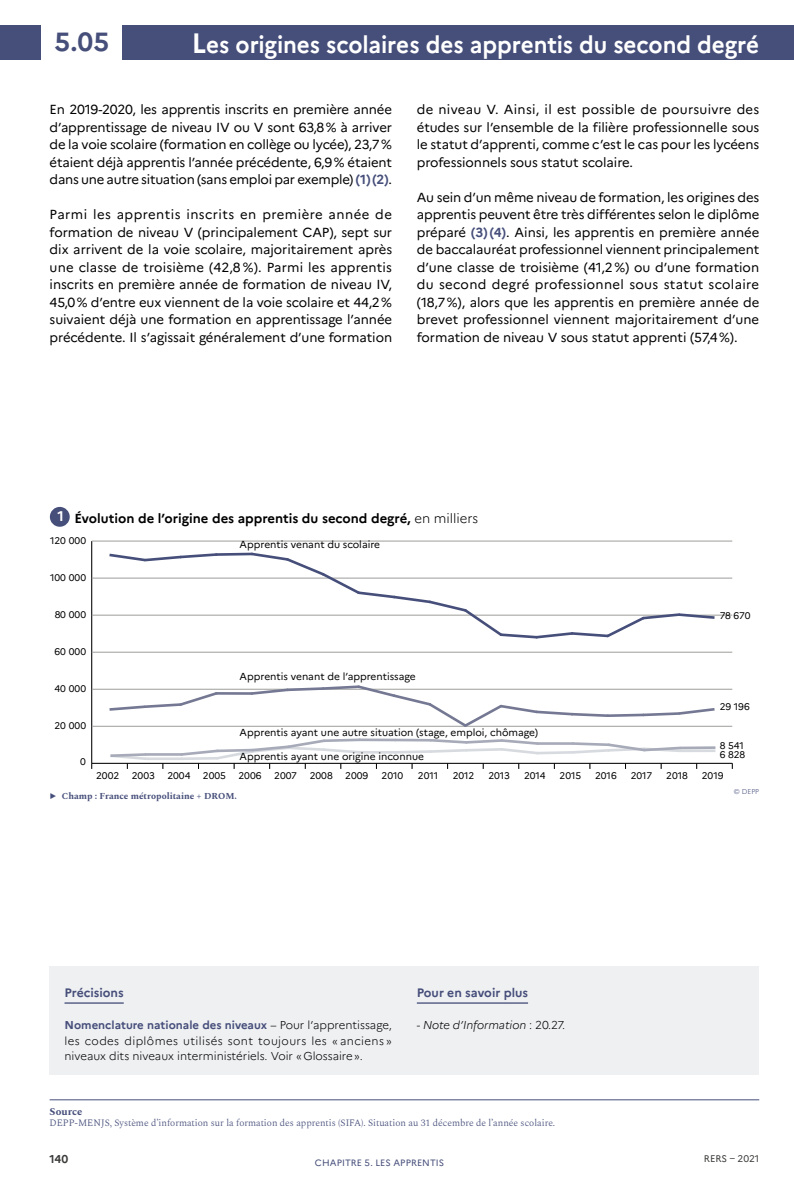
<style>
.page{position:relative;width:794px;height:1191px;background:#fff}
.page>*{position:absolute;margin:0;border:0;box-sizing:border-box;transform-origin:0 0}
.N__page_fiche{font:700 26.25px "Marianne";color:#464e7a}
.Titre_fiche{font:700 23.62px "Marianne";letter-spacing:-.005em;color:#fff;scale:.95 1}
.N__figure{font:700 14px "Marianne";color:#fff}
.texte_courant{font:13.12px/17.5px "Marianne";letter-spacing:-.005em;color:#000;text-align:justify}
.titre_figure{font:700 13.12px "Marianne";color:#000}
.titre_Pour_en_savoir{font:700 12.25px "Marianne";color:#464e7a}
.titre_Précisions{font:700 12.25px "Marianne";color:#464e7a}
.txt_Précisions{font:300 11.38px/15.8px "Marianne";color:#000;text-align:justify}
.t1{font:italic 300 11.38px "Marianne";letter-spacing:-.005em;color:#000}
.t2{font:700 11.38px "Marianne";color:#3c3c3b}
.titre_Source{font:700 10.5px "Spectral";color:#464e7a}
.t3{font:10.15px "Marianne";color:#000}
.t4{font:9.62px "Marianne";color:#000}
.txt_sources{font:300 9.62px "Spectral";color:#464e7a}
.t5{font:9.62px "Marianne";letter-spacing:-.005em;color:#3c3c3b}
.t6{font:700 9.1px "Spectral";color:#464e7a}
.t7{font:9.1px "Marianne";letter-spacing:.01em;color:#464e7a}
.figure_et_tableaux{font:300 7px "Marianne";color:#464e7a}
.s1{font-size:28px}
.s2{font-weight:700;color:#464e7a}
.s3{font-weight:300}
.s4{font-style:normal}
</style>
<div class="page">
<div style="left:0;top:25px;width:794px;height:35px;background:#464e7a"></div>
<div style="left:42px;top:19px;width:80px;height:44px;background:#fff"></div>
<hr style="left:50px;top:1099px;width:709px;height:1px;background:#464e7a">
<div style="left:50px;top:966px;width:709px;height:108px;background:#eef0f2"></div>
<hr style="left:64px;top:1002px;width:60px;height:1px;background:#464e7a">
<hr style="left:417px;top:1002px;width:111px;height:1px;background:#464e7a">
<div style="left:50px;top:507px;width:20px;height:20px;background:#464e7a;border-radius:50%"></div>
<hr style="left:92px;top:763px;width:640px;height:1px;background:#000">
<hr style="left:91px;top:541px;width:1px;height:222px;background:#000">
<hr style="left:92px;top:726px;width:640px;height:1px;background:#9d9d9c">
<hr style="left:92px;top:689px;width:640px;height:1px;background:#9d9d9c">
<hr style="left:92px;top:652px;width:640px;height:1px;background:#9d9d9c">
<hr style="left:92px;top:615px;width:640px;height:1px;background:#9d9d9c">
<hr style="left:92px;top:578px;width:640px;height:1px;background:#9d9d9c">
<hr style="left:92px;top:541px;width:640px;height:1px;background:#9d9d9c">
<hr style="left:146px;top:757px;width:36px;height:3px;background:#d7dadf">
<hr style="left:359px;top:751px;width:36px;height:2px;background:#d7dadf">
<hr style="left:680px;top:749px;width:35px;height:3px;background:#d7dadf">
<svg style="left:108px;top:753px;width:41px;height:16px"></svg>
<hr style="left:146px;top:753px;width:36px;height:2px;background:#a7aab8">
<svg style="left:179px;top:738px;width:183px;height:31px"></svg>
<hr style="left:359px;top:738px;width:36px;height:3px;background:#a7aab8">
<svg style="left:392px;top:738px;width:288px;height:17px"></svg>
<hr style="left:680px;top:746px;width:35px;height:3px;background:#a7aab8">
<svg style="left:109px;top:692px;width:107px;height:19px"></svg>
<hr style="left:216px;top:692px;width:36px;height:3px;background:#747893">
<svg style="left:249px;top:685px;width:468px;height:42px"></svg>
<svg style="left:107px;top:552px;width:610px;height:87px"></svg>
<p class="N__page_fiche" style="left:54px;top:26px;width:56px">5.05</p>
<p class="Titre_fiche" style="left:192px;top:30px;width:599px"><span class="s1">L</span>es origines scolaires des apprentis du second degré</p>
<p class="texte_courant" style="left:50px;top:101px;width:344px">En 2019-2020, les apprentis inscrits en première année d’apprentissage de niveau IV ou V sont 63,8% à arriver de la voie scolaire (formation en collège ou lycée), 23,7% étaient déjà apprentis l’année précédente, 6,9% étaient dans une autre situation (sans emploi par exemple) <span class="s2">(1)(2)</span>.</p>
<p class="texte_courant" style="left:50px;top:206px;width:344px">Parmi les apprentis inscrits en première année de formation de niveau V (principalement CAP), sept sur dix arrivent de la voie scolaire, majoritairement après une classe de troisième (42,8 %). Parmi les apprentis inscrits en première année de formation de niveau IV, 45,0% d’entre eux viennent de la voie scolaire et 44,2% suivaient déjà une formation en apprentissage l’année précédente. Il s’agissait généralement d’une formation</p>
<p class="texte_courant" style="left:417px;top:101px;width:344px">de niveau V. Ainsi, il est possible de poursuivre des études sur l’ensemble de la filière professionnelle sous le statut d’apprenti, comme c’est le cas pour les lycéens professionnels sous statut scolaire.</p>
<p class="texte_courant" style="left:417px;top:188px;width:344px">Au sein d’un même niveau de formation, les origines des apprentis peuvent être très différentes selon le diplôme préparé <span class="s2">(3)(4)</span>. Ainsi, les apprentis en première année de baccalauréat professionnel viennent principalement d’une classe de troisième (41,2%) ou d’une formation du second degré professionnel sous statut scolaire (18,7%), alors que les apprentis en première année de brevet professionnel viennent majoritairement d’une formation de niveau V sous statut apprenti (57,4%).</p>
<p class="N__figure" style="left:57px;top:508px;width:8px">1</p>
<p class="titre_figure" style="left:74px;top:510px;width:405px">Évolution de l’origine des apprentis du second degré, <span class="s3">en milliers</span></p>
<p class="t4" style="left:50px;top:534px;width:37px">120 000</p>
<p class="t4" style="left:50px;top:571px;width:38px">100 000</p>
<p class="t3" style="left:239px;top:538px;width:142px">Apprentis venant du scolaire</p>
<p class="t4" style="left:55px;top:608px;width:33px">80 000</p>
<p class="t4" style="left:719px;top:609px;width:32px">78 670</p>
<p class="t4" style="left:55px;top:645px;width:33px">60 000</p>
<p class="t4" style="left:54px;top:682px;width:33px">40 000</p>
<p class="t4" style="left:55px;top:719px;width:33px">20 000</p>
<p class="t4" style="left:80px;top:755px;width:7px">0</p>
<p class="t3" style="left:239px;top:670px;width:178px">Apprentis venant de l’apprentissage</p>
<p class="t3" style="left:239px;top:726px;width:300px">Apprentis ayant une autre situation (stage, emploi, chômage)</p>
<p class="t3" style="left:239px;top:750px;width:186px">Apprentis ayant une origine inconnue</p>
<p class="t4" style="left:719px;top:701px;width:32px">29 196</p>
<p class="t4" style="left:719px;top:739px;width:26px">8 541</p>
<p class="t4" style="left:719px;top:749px;width:27px">6 828</p>
<p class="t4" style="left:96px;top:769px;width:25px">2002</p>
<p class="t4" style="left:132px;top:769px;width:25px">2003</p>
<p class="t4" style="left:167px;top:769px;width:25px">2004</p>
<p class="t4" style="left:203px;top:769px;width:25px">2005</p>
<p class="t4" style="left:238px;top:769px;width:25px">2006</p>
<p class="t4" style="left:274px;top:769px;width:24px">2007</p>
<p class="t4" style="left:310px;top:769px;width:25px">2008</p>
<p class="t4" style="left:345px;top:769px;width:25px">2009</p>
<p class="t4" style="left:381px;top:769px;width:23px">2010</p>
<p class="t4" style="left:418px;top:769px;width:22px">2011</p>
<p class="t4" style="left:453px;top:769px;width:23px">2012</p>
<p class="t4" style="left:488px;top:769px;width:23px">2013</p>
<p class="t4" style="left:524px;top:769px;width:23px">2014</p>
<p class="t4" style="left:559px;top:769px;width:23px">2015</p>
<p class="t4" style="left:595px;top:769px;width:23px">2016</p>
<p class="t4" style="left:631px;top:769px;width:23px">2017</p>
<p class="t4" style="left:666px;top:769px;width:23px">2018</p>
<p class="t4" style="left:702px;top:769px;width:23px">2019</p>
<p class="t6" style="left:50px;top:789px;width:189px">▶ Champ : France métropolitaine + DROM.</p>
<p class="titre_Précisions" style="left:64px;top:985px;width:61px">Précisions</p>
<p class="txt_Précisions" style="left:64px;top:1017px;width:329px"><span class="s2">Nomenclature nationale des niveaux</span> – Pour l’apprentissage, les codes diplômes utilisés sont toujours les « anciens » niveaux dits niveaux interministériels. Voir «Glossaire».</p>
<p class="titre_Pour_en_savoir" style="left:417px;top:985px;width:113px">Pour en savoir plus</p>
<p class="t1" style="left:417px;top:1018px;width:150px"><span class="s4">-</span> Note d’Information <span class="s4">: 20.27.</span></p>
<p class="titre_Source" style="left:50px;top:1103px;width:34px">Source</p>
<p class="txt_sources" style="left:50px;top:1116px;width:507px">DEPP-MENJS, Système d’information sur la formation des apprentis (SIFA). Situation au 31 décembre de l’année scolaire.</p>
<p class="t2" style="left:50px;top:1152px;width:20px">140</p>
<p class="t7" style="left:315px;top:1157px;width:85px">CHAPITRE 5. Les appre</p>
<p class="t7" style="left:422px;top:1157px;width:23px">ntis</p>
<p class="figure_et_tableaux" style="left:734px;top:787px;width:27px">© DEPP</p>
<p class="t5" style="left:704px;top:1153px;width:57px">RERS – 2021</p>
</div>
